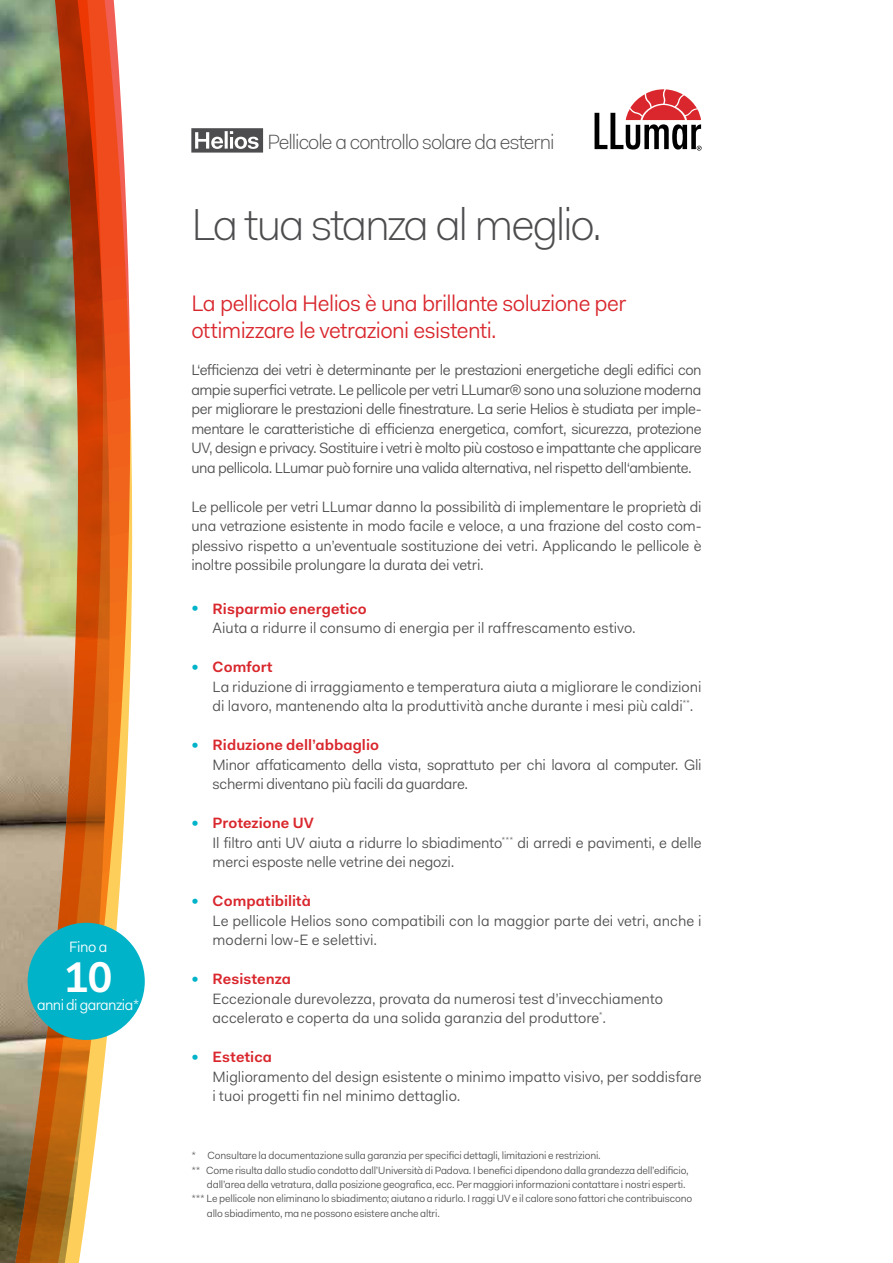
<style>
.page{position:relative;width:893px;height:1263px;background:#fff}
.page>*{position:absolute;margin:0;border:0;box-sizing:border-box;transform-origin:0 0}
.t1{font:300 45px "L Lumar Fakt Pro";letter-spacing:-.055em;color:#4d4d4f}
.t2{font:600 43.2px "L Lumar Fakt Pro";color:#fff}
.t3{font:22.5px/27px "L Lumar Fakt Pro Blond";letter-spacing:-.025em;color:#d9272d}
.t4{font:300 20.7px "L Lumar Fakt Pro";letter-spacing:-.045em;color:#4d4d4f}
.t5{font:15px/19.5px "L Lumar Fakt Pro Blond";letter-spacing:-.005em;color:#4d4d4f}
.t6{font:600 15px "L Lumar Fakt Pro";letter-spacing:.005em;color:#d9272d}
.t7{font:15px "L Lumar Fakt Pro Blond";letter-spacing:-.04em;color:#fff}
.t8{font:10.5px "L Lumar Fakt Pro Blond";letter-spacing:-.015em;color:#4d4d4f}
.s1{color:#00b3c9}
</style>
<div class="page">
<img style="left:0;top:0;width:145px;height:1263px">
<svg style="left:595px;top:89px;width:107px;height:62px"></svg>
<div style="left:28px;top:923px;width:117px;height:117px;background:#00b3c9;border-radius:50%"></div>
<svg style="left:191px;top:128px;width:72px;height:25px"></svg>
<p class="t7" style="left:69px;top:937px;width:40px">Fino a</p>
<h2 class="t2" style="left:64px;top:948px;width:49px">10</h2>
<p class="t7" style="left:37px;top:995px;width:104px">anni di garanzia*</p>
<h3 class="t4" style="left:267px;top:128px;width:289px">Pellicole a controllo solare da esterni</h3>
<h1 class="t1" style="left:191px;top:195px;width:412px">La tua stanza al meglio.</h1>
<h3 class="t3" style="left:191px;top:290px;width:436px">La pellicola Helios è una brillante soluzione per ottimizzare le vetrazioni esistenti.</h3>
<p class="t5" style="left:191px;top:360px;width:512px;text-align:justify">L‘efficienza dei vetri è determinante per le prestazioni energetiche degli edifici con ampie superfici vetrate. Le pellicole per vetri LLumar® sono una soluzione moderna per migliorare le prestazioni delle finestrature. La serie Helios è studiata per imple&shy;mentare le caratteristiche di efficienza energetica, comfort, sicurezza, protezione UV, design e privacy. Sostituire i vetri è molto più costoso e impattante che applicare una pellicola. LLumar può fornire una valida alternativa, nel rispetto dell‘ambiente.</p>
<p class="t5" style="left:191px;top:497px;width:512px;text-align:justify">Le pellicole per vetri LLumar danno la possibilità di implementare le proprietà di una vetrazione esistente in modo facile e veloce, a una frazione del costo com&shy;plessivo rispetto a un’eventuale sostituzione dei vetri. Applicando le pellicole è inoltre possibile prolungare la durata dei vetri.</p>
<p class="t6" style="left:191px;top:598px;width:177px"><span class="s1">•</span> Risparmio energetico</p>
<p class="t5" style="left:213px;top:618px;width:425px">Aiuta a ridurre il consumo di energia per il raffrescamento estivo.</p>
<p class="t6" style="left:191px;top:657px;width:83px"><span class="s1">•</span> Comfort</p>
<p class="t5" style="left:213px;top:677px;width:490px">La riduzione di irraggiamento e temperatura aiuta a migliorare le condizioni di lavoro, mantenendo alta la produttività anche durante i mesi più caldi<sup>**</sup>.</p>
<p class="t6" style="left:191px;top:735px;width:189px"><span class="s1">•</span> Riduzione dell’abbaglio</p>
<p class="t5" style="left:213px;top:755px;width:491px">Minor affaticamento della vista, soprattuto per chi lavora al computer. Gli schermi diventano più facili da guardare.</p>
<p class="t6" style="left:191px;top:813px;width:124px"><span class="s1">•</span> Protezione UV</p>
<p class="t5" style="left:213px;top:833px;width:490px">Il filtro anti UV aiuta a ridurre lo sbiadimento<sup>***</sup> di arredi e pavimenti, e delle merci esposte nelle vetrine dei negozi.</p>
<p class="t6" style="left:191px;top:891px;width:121px"><span class="s1">•</span> Compatibilità</p>
<p class="t5" style="left:213px;top:911px;width:490px">Le pellicole Helios sono compatibili con la maggior parte dei vetri, anche i moderni low-E e selettivi.</p>
<p class="t6" style="left:191px;top:969px;width:101px"><span class="s1">•</span> Resistenza</p>
<p class="t5" style="left:213px;top:989px;width:452px">Eccezionale durevolezza, provata da numerosi test d’invecchiamento accelerato e coperta da una solida garanzia del produttore<sup>*</sup>.</p>
<p class="t6" style="left:191px;top:1047px;width:82px"><span class="s1">•</span> Estetica</p>
<p class="t5" style="left:213px;top:1067px;width:491px">Miglioramento del design esistente o minimo impatto visivo, per soddisfare i tuoi progetti fin nel minimo dettaglio.</p>
<p class="t8" style="left:191px;top:1148px;width:411px">* Consultare la documentazione sulla garanzia per specifici dettagli, limitazioni e restrizioni.</p>
<p class="t8" style="left:191px;top:1163px;width:499px">** Come risulta dallo studio condotto dall’Università di Padova. I benefici dipendono dalla grandezza dell’edificio,</p>
<p class="t8" style="left:207px;top:1177px;width:480px">dall’area della vetratura, dalla posizione geografica, ecc. Per maggiori informazioni contattare i nostri esperti.</p>
<p class="t8" style="left:191px;top:1192px;width:502px">*** Le pellicole non eliminano lo sbiadimento; aiutano a ridurlo. I raggi UV e il calore sono fattori che contribuiscono</p>
<p class="t8" style="left:207px;top:1206px;width:234px">allo sbiadimento, ma ne possono esistere anche altri.</p>
</div>
